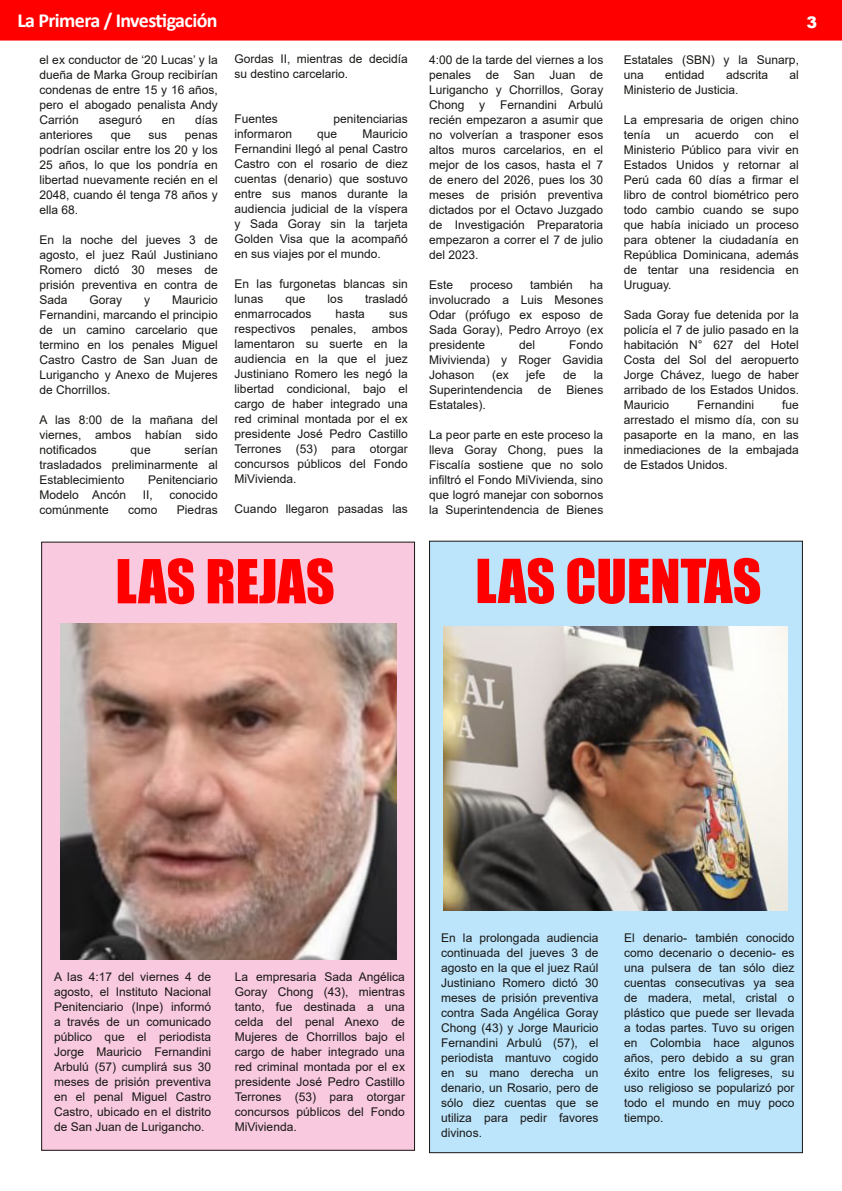
<style>
.page{position:relative;width:842px;height:1191px;background:#fff}
.page>*{position:absolute;margin:0;border:0;box-sizing:border-box;transform-origin:0 0}
.t1{font:56px "Impact";color:#f00}
.t2{font:700 20px "Calibri";letter-spacing:-.03em;color:#fff}
.t3{font:900 16px "Arial";color:#fff}
.t4{font:12px/15px "Arial";color:#181715;text-align:justify}
</style>
<div class="page">
<div style="left:0;top:0;width:841px;height:40px;background:#f00"></div>
<div style="left:0;top:0;width:842px;height:41px;border:1px solid #f00"></div>
<div style="left:429px;top:541px;width:373px;height:611px;background:#bce4fa"></div>
<img style="left:443px;top:626px;width:345px;height:284px">
<div style="left:42px;top:542px;width:372px;height:608px;background:#f8c9df"></div>
<img style="left:60px;top:624px;width:337px;height:336px">
<h2 class="t2" style="left:17px;top:12px;width:202px">La Primera / Investigación</h2>
<h3 class="t3" style="left:806px;top:10px;width:12px">3</h3>
<p class="t4" style="left:39px;top:53px;width:180px">el ex conductor de ‘20 Lucas’ y la dueña de Marka Group recibirían condenas de entre 15 y 16 años, pero el abogado penalista Andy Carrión</p>
<p class="t4" style="left:235px;top:52px;width:175px">Gordas II, mientras de decidía su destino carcelario.</p>
<p class="t4" style="left:235px;top:112px;width:45px">Fuentes</p>
<p class="t4" style="left:334px;top:112px;width:76px">penitenciarias</p>
<p class="t4" style="left:235px;top:127px;width:59px">informaron</p>
<p class="t4" style="left:317px;top:127px;width:22px">que</p>
<p class="t4" style="left:429px;top:52px;width:176px">4:00 de la tarde del viernes a los penales de San Juan de Lurigancho y Chorrillos, Goray Chong y Fernandini Arbulú recién empezaron a asumir que no volverían a trasponer esos altos muros carcelarios, en el mejor de los casos, hasta el 7 de enero del 2026, pues los 30 meses de prisión preventiva dictados por el Octavo Juzgado de Investigación Preparatoria empezaron a correr el 7 de julio del 2023.</p>
<p class="t4" style="left:429px;top:277px;width:25px">Este</p>
<p class="t4" style="left:470px;top:277px;width:44px">proceso</p>
<p class="t4" style="left:530px;top:277px;width:44px">también</p>
<p class="t4" style="left:624px;top:52px;width:177px">Estatales (SBN) y la Sunarp, una</p>
<p class="t4" style="left:665px;top:67px;width:41px">entidad</p>
<p class="t4" style="left:726px;top:67px;width:44px">adscrita</p>
<p class="t4" style="left:789px;top:67px;width:11px">al</p>
<p class="t4" style="left:624px;top:82px;width:116px">Ministerio de Justicia.</p>
<p class="t4" style="left:624px;top:112px;width:177px">La empresaria de origen chino tenía</p>
<p class="t4" style="left:99px;top:113px;width:45px">aseguró</p>
<p class="t4" style="left:162px;top:113px;width:15px">en</p>
<p class="t4" style="left:195px;top:113px;width:24px">días</p>
<p class="t4" style="left:235px;top:127px;width:175px;text-indent:128px">Mauricio Fernandini llegó al penal Castro Castro con el rosario de diez cuentas (denario) que sostuvo entre sus manos durante la audiencia judicial de la víspera y Sada Goray sin la tarjeta Golden Visa que la acompañó en sus viajes por el mundo.</p>
<p class="t4" style="left:235px;top:277px;width:175px">En las furgonetas blancas sin lunas</p>
<p class="t4" style="left:624px;top:127px;width:177px;text-indent:166px">el Ministerio Público para vivir en Estados Unidos y retornar al Perú cada 60 días a firmar el libro de control biométrico pero todo cambio cuando se supo que había iniciado un proceso para obtener la ciudadanía en República Dominicana, además de tentar una residencia en Uruguay.</p>
<p class="t4" style="left:624px;top:307px;width:177px">Sada Goray fue detenida por la policía el 7 de julio pasado en la habitación N° 627 del Hotel Costa del Sol del aeropuerto Jorge Chávez, luego de haber arribado de los Estados Unidos.<br>Mauricio</p>
<p class="t4" style="left:666px;top:127px;width:15px">un</p>
<p class="t4" style="left:695px;top:127px;width:45px">acuerdo</p>
<p class="t4" style="left:754px;top:127px;width:21px">con</p>
<p class="t4" style="left:39px;top:128px;width:55px">anteriores</p>
<p class="t4" style="left:111px;top:128px;width:22px">que</p>
<p class="t4" style="left:148px;top:128px;width:20px">sus</p>
<p class="t4" style="left:39px;top:128px;width:180px;text-indent:145px">penas podrían oscilar entre los 20 y los 25 años, lo que los pondría en libertad nuevamente recién en el 2048, cuando él tenga 78 años y ella 68.</p>
<p class="t4" style="left:39px;top:233px;width:180px">En la noche del jueves 3 de agosto, el juez Raúl Justiniano Romero dictó 30 meses de prisión preventiva en contra de Sada</p>
<p class="t4" style="left:429px;top:277px;width:176px;text-indent:161px">ha involucrado a Luis Mesones Odar (prófugo ex esposo de Sada Goray), Pedro Arroyo (ex presidente</p>
<p class="t4" style="left:285px;top:292px;width:22px">que</p>
<p class="t4" style="left:328px;top:292px;width:17px">los</p>
<p class="t4" style="left:365px;top:292px;width:44px">trasladó</p>
<p class="t4" style="left:235px;top:307px;width:78px">enmarrocados</p>
<p class="t4" style="left:336px;top:307px;width:31px">hasta</p>
<p class="t4" style="left:389px;top:307px;width:20px">sus</p>
<p class="t4" style="left:235px;top:322px;width:62px">respectivos</p>
<p class="t4" style="left:311px;top:322px;width:47px">penales,</p>
<p class="t4" style="left:90px;top:293px;width:34px">Goray</p>
<p class="t4" style="left:144px;top:293px;width:7px">y</p>
<p class="t4" style="left:39px;top:293px;width:180px;text-indent:133px">Mauricio Fernandini, marcando el principio de un camino carcelario que termino en los penales Miguel Castro Castro de San Juan de Lurigancho y Anexo de Mujeres de Chorrillos.</p>
<p class="t4" style="left:39px;top:413px;width:180px">A las 8:00 de la mañana del viernes, ambos habían sido notificados</p>
<p class="t4" style="left:235px;top:322px;width:175px;text-indent:137px">ambos lamentaron su suerte en la audiencia en la que el juez Justiniano Romero les negó la libertad condicional, bajo el cargo de haber integrado una red criminal montada por el ex presidente José Pedro Castillo Terrones (53) para otorgar concursos públicos del Fondo MiVivienda.</p>
<p class="t4" style="left:235px;top:502px;width:175px">Cuando llegaron pasadas las</p>
<p class="t4" style="left:429px;top:337px;width:176px;text-indent:140px">Fondo Mivivienda) y Roger Gavidia Johason</p>
<p class="t4" style="left:519px;top:337px;width:18px">del</p>
<p class="t4" style="left:492px;top:367px;width:18px">(ex</p>
<p class="t4" style="left:526px;top:367px;width:21px">jefe</p>
<p class="t4" style="left:563px;top:367px;width:15px">de</p>
<p class="t4" style="left:594px;top:367px;width:11px">la</p>
<p class="t4" style="left:429px;top:382px;width:95px">Superintendencia</p>
<p class="t4" style="left:538px;top:382px;width:15px">de</p>
<p class="t4" style="left:566px;top:382px;width:38px">Bienes</p>
<p class="t4" style="left:429px;top:397px;width:58px">Estatales).</p>
<p class="t4" style="left:429px;top:427px;width:176px">La peor parte en este proceso la lleva Goray Chong, pues la Fiscalía sostiene que no solo infiltró el Fondo MiVivienda, sino que logró manejar con sobornos la Superintendencia de Bienes</p>
<p class="t4" style="left:624px;top:397px;width:177px;text-indent:159px">fue arrestado el mismo día, con su pasaporte en la mano, en las inmediaciones de la embajada de Estados Unidos.</p>
<p class="t4" style="left:697px;top:397px;width:58px">Fernandini</p>
<p class="t4" style="left:39px;top:443px;width:180px;text-indent:145px">serían trasladados preliminarmente al Establecimiento</p>
<p class="t4" style="left:131px;top:443px;width:22px">que</p>
<p class="t4" style="left:148px;top:473px;width:71px">Penitenciario</p>
<p class="t4" style="left:39px;top:488px;width:88px">Modelo Ancón</p>
<p class="t4" style="left:143px;top:488px;width:11px">II,</p>
<p class="t4" style="left:170px;top:488px;width:50px">conocido</p>
<p class="t4" style="left:39px;top:503px;width:71px">comúnmente</p>
<p class="t4" style="left:128px;top:503px;width:31px">como</p>
<p class="t4" style="left:177px;top:503px;width:42px">Piedras</p>
<h1 class="t1" style="left:115px;top:547px;width:221px">LAS REJAS</h1>
<h1 class="t1" style="left:475px;top:546px;width:288px">LAS CUENTAS</h1>
<p class="t4" style="left:54px;top:969px;width:159px">A las 4:17 del viernes 4 de agosto, el Instituto Nacional Penitenciario (Inpe) informó a través de un comunicado público que el periodista Jorge Mauricio Fernandini Arbulú (57) cumplirá sus 30 meses de prisión preventiva en el penal Miguel Castro Castro, ubicado en el distrito de San Juan de Lurigancho.</p>
<p class="t4" style="left:235px;top:969px;width:172px">La empresaria Sada Angélica Goray Chong (43), mientras tanto, fue destinada a una celda del penal Anexo de Mujeres de Chorrillos bajo el cargo de haber integrado una red criminal montada por el ex presidente José Pedro Castillo Terrones (53) para otorgar concursos públicos del Fondo MiVivienda.</p>
<p class="t4" style="left:441px;top:930px;width:159px">En la prolongada audiencia continuada del jueves 3 de agosto en la que el juez Raúl Justiniano Romero dictó 30 meses de prisión preventiva contra Sada Angélica Goray Chong (43) y Jorge Mauricio Fernandini Arbulú (57), el periodista mantuvo cogido en su mano derecha un denario, un Rosario, pero de sólo diez cuentas que se utiliza para pedir favores divinos.</p>
<p class="t4" style="left:624px;top:930px;width:172px">El denario- también conocido como decenario o decenio- es una pulsera de tan sólo diez cuentas consecutivas ya sea de madera, metal, cristal o plástico que puede ser llevada a todas partes. Tuvo su origen en Colombia hace algunos años, pero debido a su gran éxito entre los feligreses, su uso religioso se popularizó por todo el mundo en muy poco tiempo.</p>
</div>
